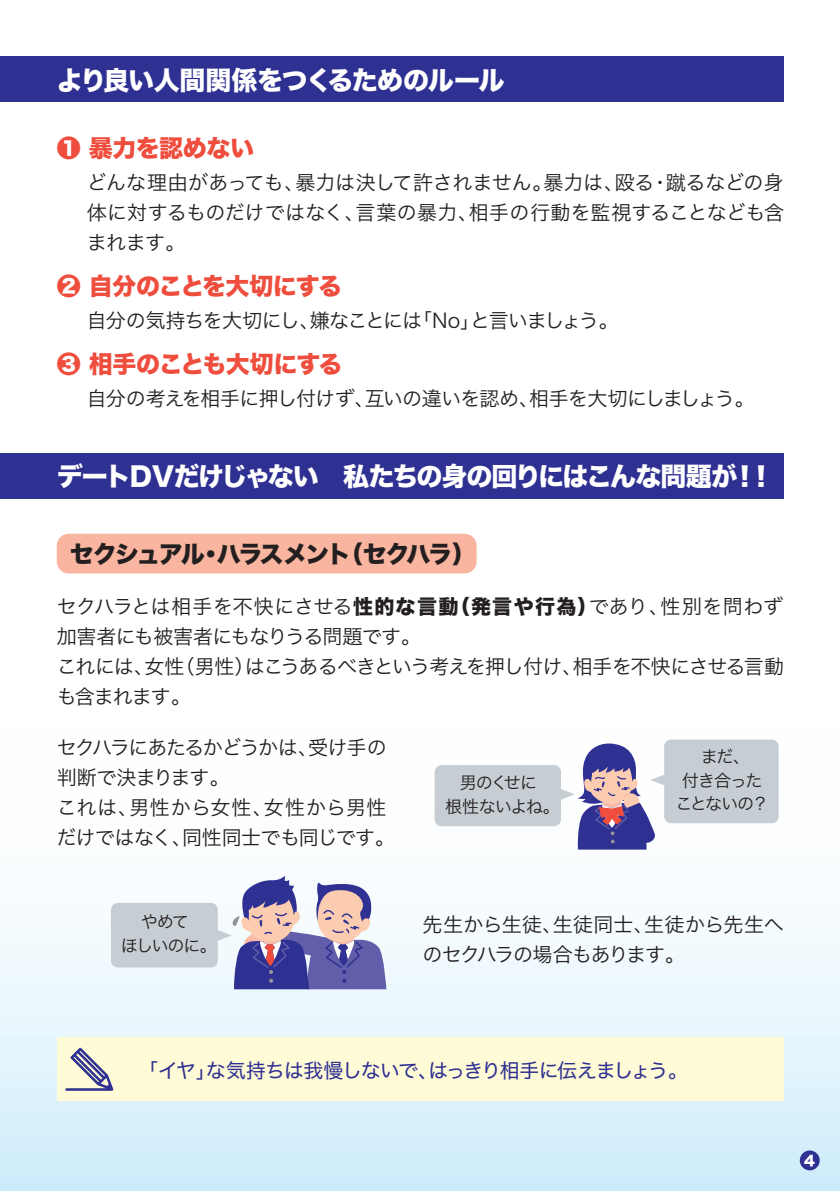
<style>
.page{position:relative;width:840px;height:1191px;background:#fff}
.page>*{position:absolute;margin:0;border:0;box-sizing:border-box;transform-origin:0 0}
.t1{font:26px "Hiragino Sans W8";letter-spacing:-.055em;color:#fff}
.t2{font:24px "Hiragino Sans W8";letter-spacing:-.03em;color:#ef4d3d}
.t3{font:24px "Hiragino Sans W8";letter-spacing:-.085em;color:#231f20}
.t4{font:20px/30px "Hiragino Sans W3";letter-spacing:-.035em;color:#231f20}
.t5{font:20px "Hiragino Sans W4";letter-spacing:-.07em;color:#2e3092}
.t6{font:17.2px/23.8px "Hiragino Sans W3";letter-spacing:-.075em;color:#231f20;text-align:center}
.t7{font:14px "Hiragino Sans W8";color:#fff}
.s1{font-family:"Hiragino Sans W8"}
</style>
<div class="page">
<div style="left:0;top:723px;width:839px;height:468px;background:linear-gradient(to bottom,#fff,#d3eefb)"></div>
<div style="left:0;top:57px;width:782px;height:45px;background:#2e3092"></div>
<div style="left:0;top:453px;width:782px;height:45px;background:#2e3092"></div>
<div style="left:57px;top:534px;width:419px;height:39px;background:#f9b59f;border-radius:12px"></div>
<svg style="left:111px;top:875px;width:275px;height:114px"></svg>
<div style="left:799px;top:1150px;width:20px;height:20px;background:#2e3092;border-radius:50%"></div>
<div style="left:57px;top:1037px;width:725px;height:63px;background:#fffbd6"></div>
<svg style="left:65px;top:1047px;width:48px;height:43px"></svg>
<svg style="left:434px;top:739px;width:344px;height:110px"></svg>
<h1 class="t1" style="left:57px;top:65px;width:449px">より良い人間関係をつくるためのルール</h1>
<p class="t2" style="left:57px;top:135px;width:199px">❶ 暴力を認めない</p>
<p class="t4" style="left:87px;top:166px;width:698px;text-align:justify">どんな理由があっても、暴力は決して許されません。暴力は、殴る・蹴るなどの身体に対するものだけではなく、言葉の暴力、相手の行動を監視することなども含まれます。</p>
<p class="t2" style="left:57px;top:273px;width:287px">❷ 自分のことを大切にする</p>
<p class="t4" style="left:87px;top:304px;width:533px">自分の気持ちを大切にし、嫌なことには「No」と言いましょう。</p>
<p class="t2" style="left:57px;top:351px;width:287px">❸ 相手のことも大切にする</p>
<p class="t4" style="left:87px;top:382px;width:669px">自分の考えを相手に押し付けず、互いの違いを認め、相手を大切にしましょう。</p>
<h1 class="t1" style="left:57px;top:461px;width:718px">デートＤＶだけじゃない　私たちの身の回りにはこんな問題が！！</h1>
<p class="t3" style="left:70px;top:540px;width:407px">セクシュアル・ハラスメント（セクハラ）</p>
<p class="t4" style="left:57px;top:589px;width:728px">セクハラとは相手を不快にさせる<span class="s1">性的な言動（発言や行為）</span>であり、性別を問わず加害者にも被害者にもなりうる問題です。<br>これには、女性（男性）はこうあるべきという考えを押し付け、相手を不快にさせる言動も含まれます。</p>
<p class="t4" style="left:57px;top:731px;width:340px">セクハラにあたるかどうかは、受け手の判断で決まります。<br>これは、男性から女性、女性から男性だけではなく、同性同士でも同じです。</p>
<p class="t6" style="left:121px;top:908px;width:98px">やめて<br>ほしいのに。</p>
<p class="t6" style="left:445px;top:769px;width:116px">男のくせに<br>根性ないよね。</p>
<p class="t6" style="left:675px;top:743px;width:95px">まだ、<br>付き合ったことないの？</p>
<p class="t4" style="left:422px;top:908px;width:362px">先生から生徒、生徒同士、生徒から先生へのセクハラの場合もあります。</p>
<p class="t5" style="left:128px;top:1052px;width:561px">　「イヤ」な気持ちは我慢しないで、はっきり相手に伝えましょう。</p>
<p class="t7" style="left:803px;top:1152px;width:12px">4</p>
</div>
